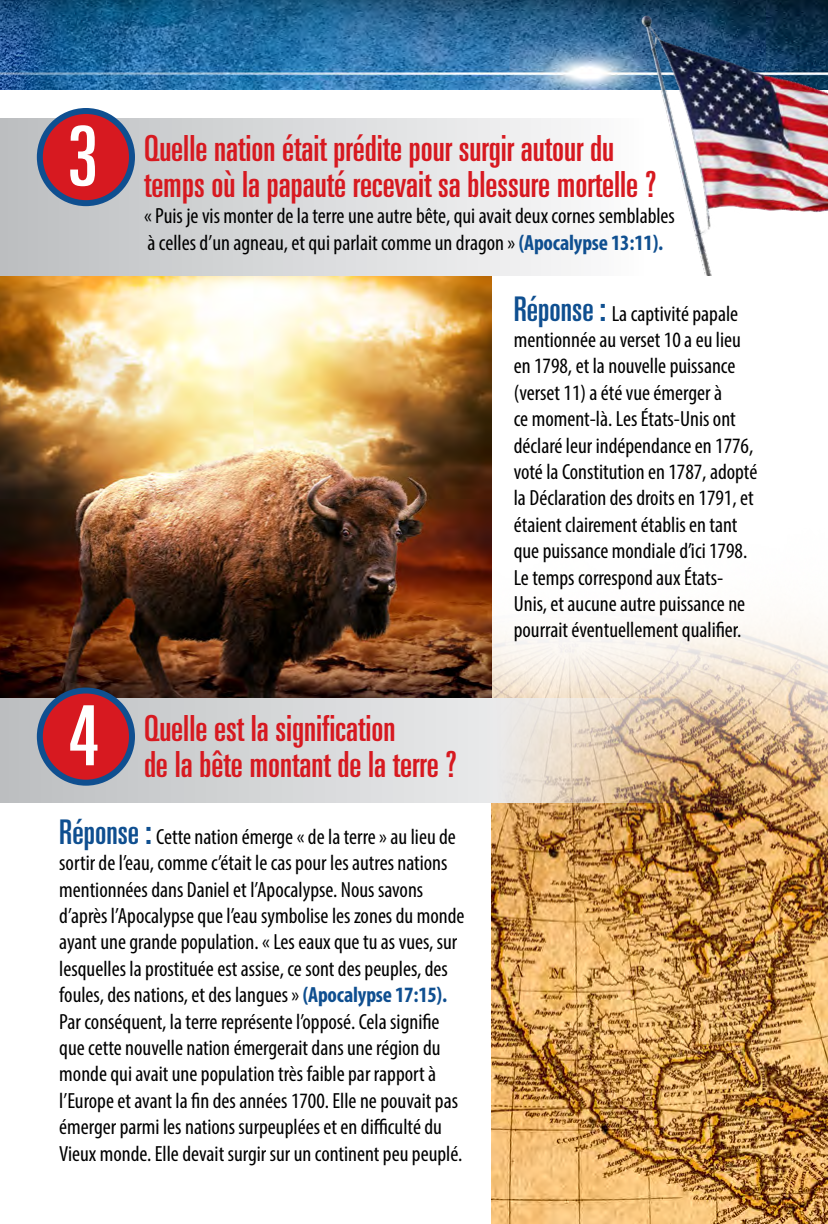
<style>
.page{position:relative;width:828px;height:1224px;background:#fff}
.page>*{position:absolute;margin:0;border:0;box-sizing:border-box;transform-origin:0 0}
.t1{font:ultra-condensed 83px "Univers";color:#fff}
.t2{font:ultra-condensed 36px/36px "Univers";color:#d71920}
.t3{font:condensed 22px/26.4px "Myriad Pro";color:#000}
.s1{font-weight:700;color:#0f4f90}
.s2{font-family:"Univers";font-stretch:ultra-condensed;font-size:34px;color:#0f4f90}
</style>
<div class="page">
<img style="left:491px;top:488px;width:337px;height:736px">
<img style="left:0;top:275px;width:491px;height:423px">
<img style="left:0;top:0;width:589px;height:90px">
<div style="left:0;top:119px;width:644px;height:156px;background:linear-gradient(to right,#b8bcbf,#fdfcfc)"></div>
<div style="left:40px;top:111px;width:92px;height:92px;background:#d71920;border-radius:50%"></div>
<div style="left:37px;top:108px;width:98px;height:98px;border:6px solid #0f4f90;border-radius:50%"></div>
<svg style="left:0;top:698px;width:690px;height:105px"></svg>
<div style="left:40px;top:691px;width:92px;height:92px;background:#d71920;border-radius:50%"></div>
<div style="left:37px;top:688px;width:98px;height:98px;border:6px solid #0f4f90;border-radius:50%"></div>
<svg style="left:0;top:534px;width:1px;height:20px"></svg>
<img style="left:589px;top:0;width:239px;height:275px">
<h1 class="t1" style="left:67px;top:109px;width:32px">3</h1>
<h1 class="t1" style="left:68px;top:689px;width:32px">4</h1>
<h2 class="t2" style="left:144px;top:130px;width:514px">Quelle nation était prédite pour surgir autour du temps où la papauté recevait sa blessure mortelle ?</h2>
<p class="t3" style="left:144px;top:203px;width:533px">« Puis je vis monter de la terre une autre bête, qui avait deux cornes semblables à celles d’un agneau, et qui parlait comme un dragon » <span class="s1">(Apocalypse 13:11).</span></p>
<h2 class="t2" style="left:144px;top:710px;width:253px">Quelle est la signification</h2>
<h2 class="t2" style="left:144px;top:746px;width:314px">de la bête montant de la terre ?</h2>
<p class="t3" style="left:514px;top:300px;width:245px"><span class="s2">Réponse :</span> La captivité papale mentionnée au verset 10 a eu lieu en 1798, et la nouvelle puissance (verset 11) a été vue émerger à<br>ce moment-là. Les États-Unis ont déclaré leur indépendance en 1776, voté la Constitution en 1787, adopté la Déclaration des droits en 1791, et étaient clairement établis en tant que puissance mondiale d’ici 1798.<br>Le temps correspond aux États-Unis, et aucune autre puissance ne pourrait éventuellement qualifier.</p>
<p class="t3" style="left:59px;top:823px;width:407px"><span class="s2">Réponse :</span> Cette nation émerge « de la terre » au lieu de sortir de l’eau, comme c’était le cas pour les autres nations mentionnées dans Daniel et l’Apocalypse. Nous savons d’après l’Apocalypse que l’eau symbolise les zones du monde ayant une grande population. « Les eaux que tu as vues, sur lesquelles la prostituée est assise, ce sont des peuples, des foules, des nations, et des langues » <span class="s1">(Apocalypse 17:15).<br></span>Par conséquent, la terre représente l’opposé. Cela signifie que cette nouvelle nation émergerait dans une région du monde qui avait une population très faible par rapport à l’Europe et avant la fin des années 1700. Elle ne pouvait pas émerger parmi les nations surpeuplées et en difficulté du Vieux monde. Elle devait surgir sur un continent peu peuplé.</p>
</div>
